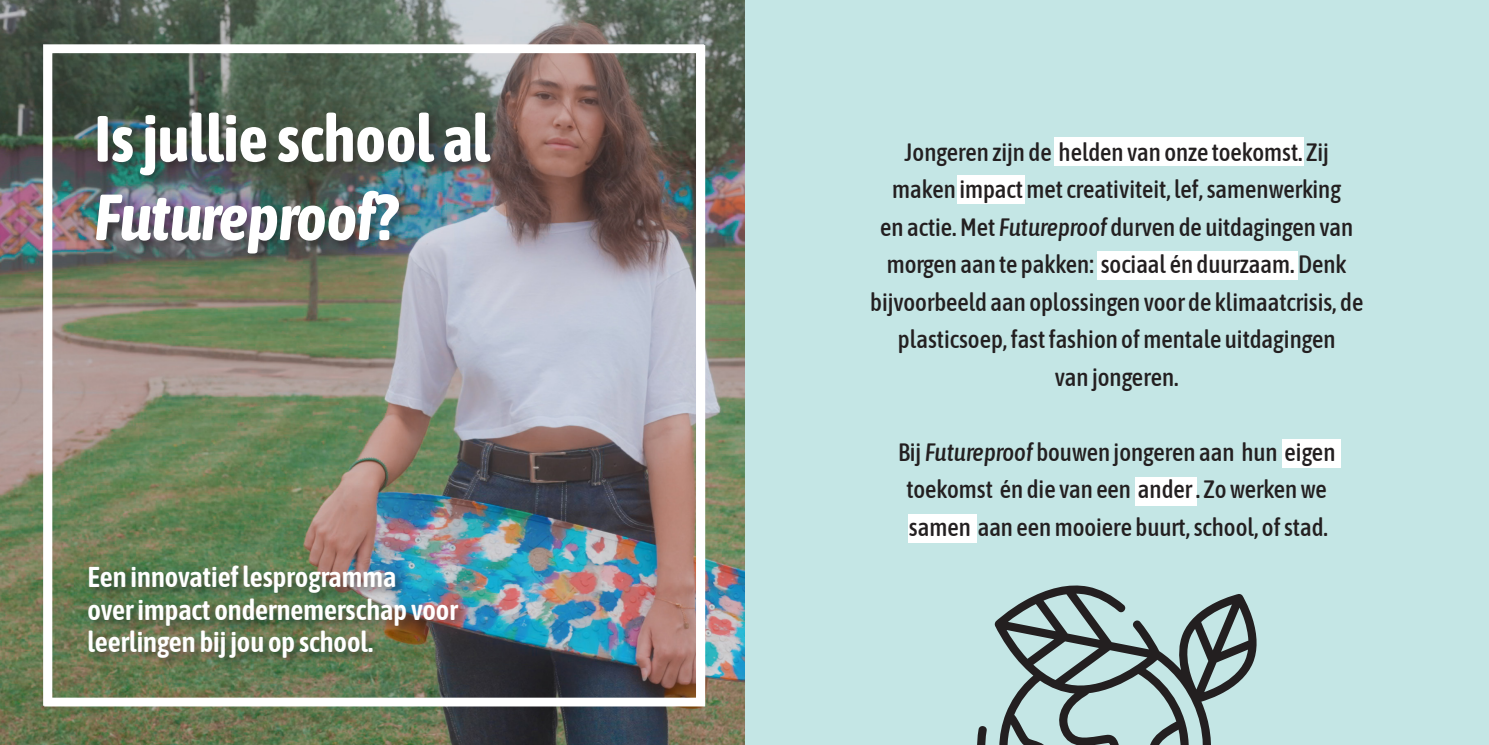
<style>
.page{position:relative;width:1489px;height:745px;background:#fff}
.page>*{position:absolute;margin:0;border:0;box-sizing:border-box;transform-origin:0 0}
.t1{font:700 64.88px/78.5px "Asap Condensed";color:#fff}
.t2{font:600 28.62px "Asap Condensed";color:#fff}
.t3{font:500 25px/37.5px "Asap Condensed";color:#231f20;text-align:center}
.s1{font-style:italic}
</style>
<div class="page">
<div style="left:744px;top:0;width:744px;height:744px;background:#c4e6e5"></div>
<div style="left:956px;top:175px;width:68px;height:28px;background:#fff"></div>
<div style="left:1054px;top:138px;width:249px;height:28px;background:#fff"></div>
<div style="left:1097px;top:251px;width:200px;height:28px;background:#fff"></div>
<div style="left:908px;top:514px;width:68px;height:28px;background:#fff"></div>
<div style="left:1282px;top:439px;width:58px;height:28px;background:#fff"></div>
<div style="left:1134px;top:477px;width:62px;height:28px;background:#fff"></div>
<svg style="left:977px;top:585px;width:279px;height:159px"></svg>
<img style="left:0;top:0;width:744px;height:744px">
<div style="left:94px;top:110px;width:408px;height:155px;background:#231f20;opacity:.48"></div>
<div style="left:87px;top:564px;width:383px;height:105px;background:#231f20;opacity:.49"></div>
<p class="t1" style="left:94px;top:95px;width:397px">Is jullie school al<br><span class="s1">Futureproof</span>?</p>
<p class="t2" style="left:88px;top:556px;width:310px">Een innovatief lesprogramma</p>
<p class="t2" style="left:88px;top:589px;width:372px">over impact ondernemerschap voor</p>
<p class="t2" style="left:88px;top:621px;width:287px">leerlingen bij jou op school.</p>
<p class="t3" style="left:870px;top:131px;width:494px">Jongeren zijn de helden van onze toekomst. Zij maken impact met creativiteit, lef, samenwerking<br>en actie. Met <span class="s1">Futureproof</span> durven de uitdagingen van morgen aan te pakken: sociaal én duurzaam. Denk bijvoorbeeld aan oplossingen voor de klimaatcrisis, de plasticsoep, fast fashion of mentale uitdagingen<br>van jongeren.</p>
<p class="t3" style="left:898px;top:431px;width:439px">Bij <span class="s1">Futureproof</span> bouwen jongeren aan hun eigen toekomst én die van een ander . Zo werken we samen aan een mooiere buurt, school, of stad.</p>
</div>
